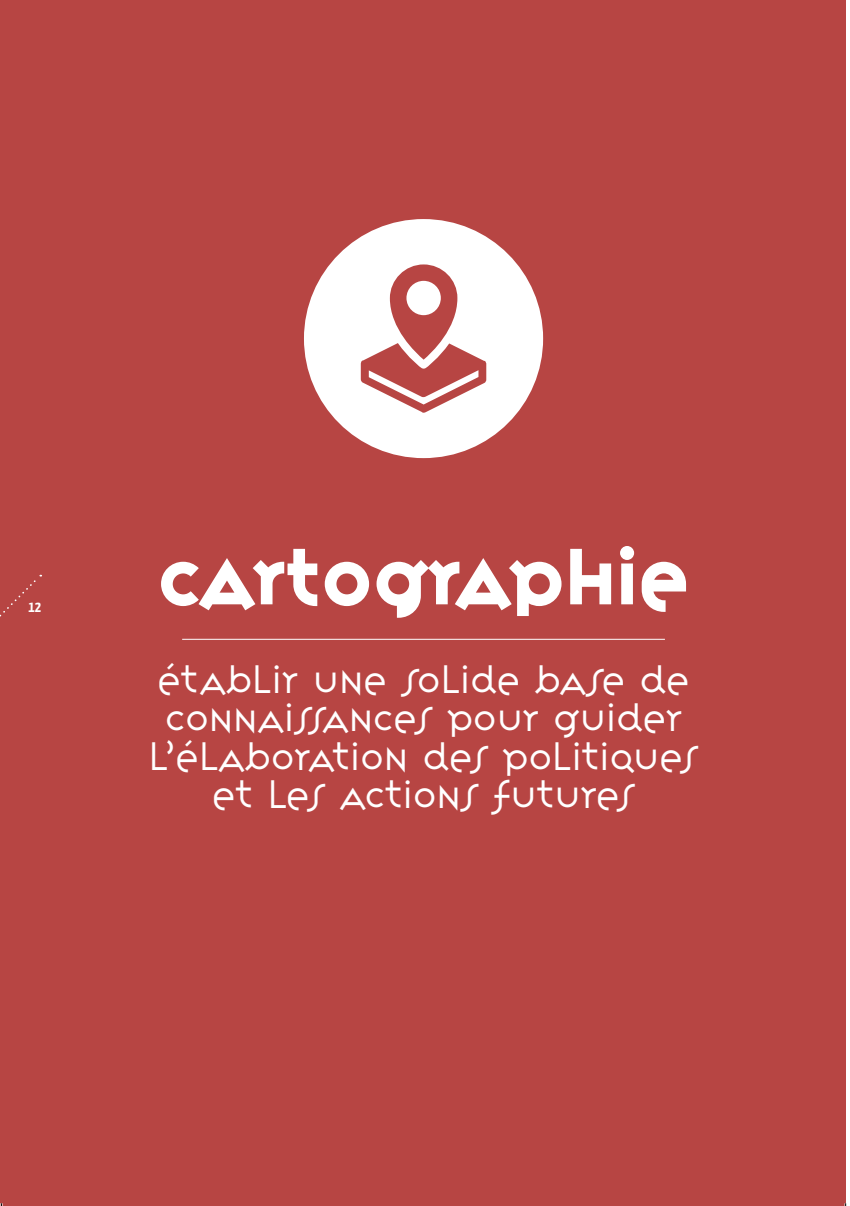
<style>
.page{position:relative;width:850px;height:1206px;background:#fff}
.page>*{position:absolute;margin:0;border:0;box-sizing:border-box;transform-origin:0 0}
.t1{font:70px "Variex OT";color:#fff}
.t2{font:300 35px/38.5px "Variex OT";color:#fff;text-align:center}
.t3{font:700 15.75px "Yanone Kaffeesatz";color:#fff}
</style>
<div class="page">
<div style="left:0;top:0;width:845px;height:1205px;background:#b74543"></div>
<div style="left:304px;top:219px;width:239px;height:239px;background:#fff;border-radius:50%"></div>
<svg style="left:360px;top:264px;width:126px;height:148px"></svg>
<svg style="left:0;top:574px;width:41px;height:43px"></svg>
<hr style="left:182px;top:639px;width:482px;height:1px;background:#fff">
<p class="t3" style="left:29px;top:596px;width:14px">12</p>
<h1 class="t1" style="left:157px;top:544px;width:533px">CARTOGRAPHIE</h1>
<p class="t2" style="left:149px;top:661px;width:550px">ÉTABLIR UNE SOLIDE BASE DE<br>CONNAISSANCES POUR GUIDER<br>L’ÉLABORATION DES POLITIQUES<br>ET LES ACTIONS FUTURES</p>
</div>
